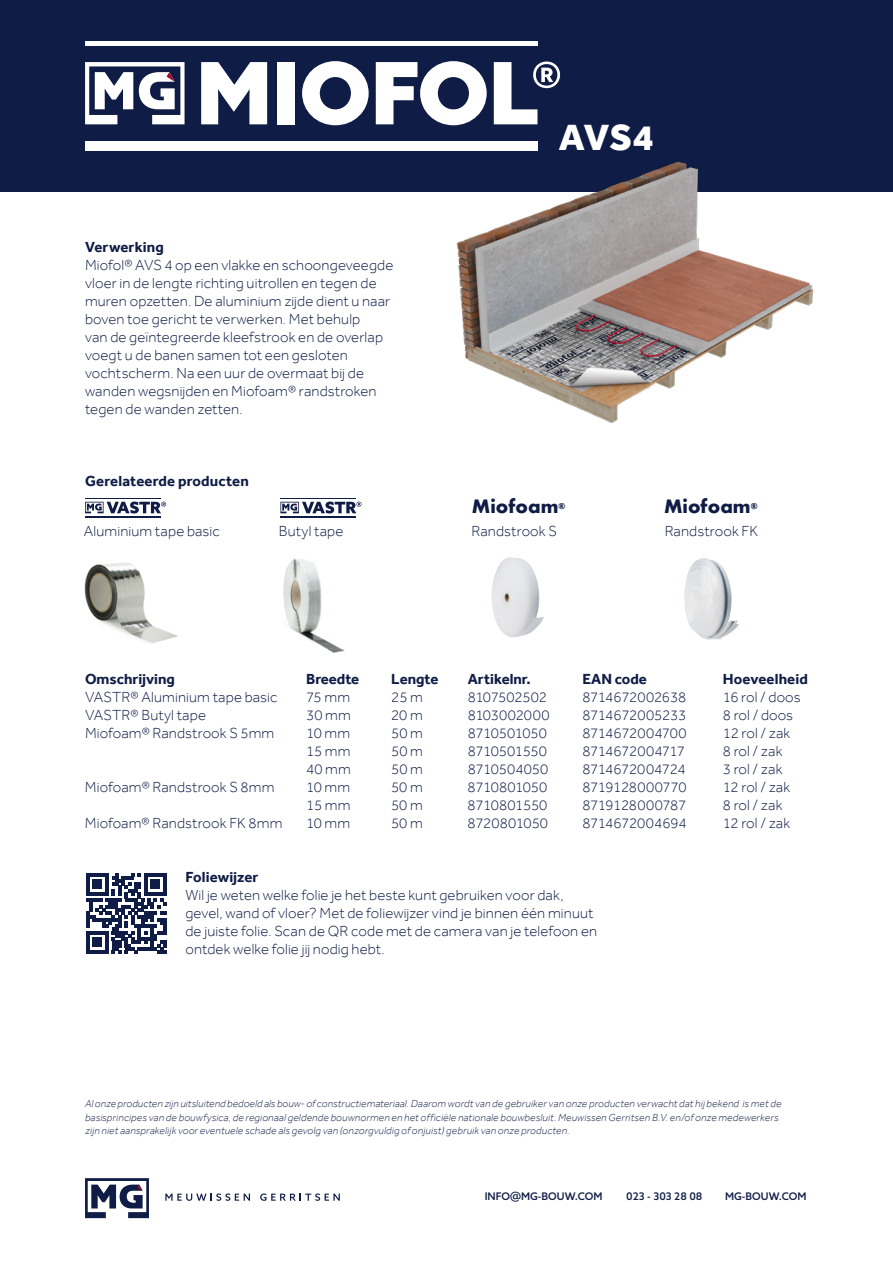
<style>
.page{position:relative;width:893px;height:1263px;background:#fff}
.page>*{position:absolute;margin:0;border:0;box-sizing:border-box;transform-origin:0 0}
.t1{font:800 37.5px "Effra";color:#fff}
.t2{font:700 17.85px "Futura";color:#0f1c45}
.t3{font:300 15px/18px "Effra";letter-spacing:.005em;color:#0f1c45}
.t4{font:700 15px "Effra";color:#0f1c45}
.t5{font:300 15px "Effra";letter-spacing:-.02em;color:#0f1c45}
.t6{font:300 15px "Effra";letter-spacing:-.025em;color:#0f1c45}
.t7{font:300 15px "Effra";letter-spacing:-.015em;color:#0f1c45}
.t8{font:italic 300 10.5px/13.5px "Effra";letter-spacing:.02em;color:#0f1c45}
.t9{font:500 10.5px "Azo Sans";color:#0f1c45}
.t10{font:700 7.8px "Futura";color:#0f1c45}
.s1{font-size:13.5px}
</style>
<div class="page">
<div style="left:0;top:0;width:893px;height:191px;background:#0f1c45"></div>
<img style="left:684px;top:558px;width:55px;height:82px">
<svg style="left:85px;top:501px;width:81px;height:12px"></svg>
<hr style="left:85px;top:516px;width:76px;height:2px;background:#0f1c45">
<hr style="left:85px;top:498px;width:76px;height:1px;background:#0f1c45">
<svg style="left:201px;top:62px;width:66px;height:62px"></svg>
<div style="left:277px;top:62px;width:18px;height:62px;background:#fff"></div>
<svg style="left:302px;top:61px;width:67px;height:64px"></svg>
<svg style="left:376px;top:61px;width:111px;height:64px"></svg>
<svg style="left:494px;top:62px;width:66px;height:62px"></svg>
<div style="left:85px;top:141px;width:452px;height:9px;background:#fff"></div>
<hr style="left:85px;top:41px;width:452px;height:4px;background:#fff">
<svg style="left:85px;top:62px;width:100px;height:62px"></svg>
<svg style="left:86px;top:873px;width:81px;height:81px"></svg>
<hr style="left:86px;top:950px;width:23px;height:4px;background:#0f1c45">
<div style="left:92px;top:937px;width:10px;height:10px;background:#0f1c45"></div>
<img style="left:491px;top:557px;width:53px;height:81px">
<svg style="left:280px;top:502px;width:82px;height:11px"></svg>
<hr style="left:280px;top:516px;width:76px;height:2px;background:#0f1c45">
<hr style="left:280px;top:498px;width:76px;height:1px;background:#0f1c45">
<img style="left:283px;top:558px;width:62px;height:95px">
<img style="left:84px;top:562px;width:94px;height:81px">
<img style="left:441px;top:161px;width:392px;height:262px">
<svg style="left:165px;top:1193px;width:85px;height:8px"></svg>
<svg style="left:260px;top:1193px;width:80px;height:8px"></svg>
<svg style="left:85px;top:1178px;width:64px;height:40px"></svg>
<p class="t4" style="left:85px;top:238px;width:80px">Verwerking</p>
<p class="t3" style="left:85px;top:256px;width:310px">Miofol® AVS 4 op een vlakke en schoongeveegde vloer in de lengte richting uitrollen en tegen de muren opzetten. De aluminium zijde dient u naar boven toe gericht te verwerken. Met behulp<br>van de geïntegreerde kleefstrook en de overlap voegt u de banen samen tot een gesloten vochtscherm. Na een uur de overmaat bij de wanden wegsnijden en Miofoam® randstroken tegen de wanden zetten.</p>
<h1 class="t1" style="left:559px;top:115px;width:97px">AVS4</h1>
<p class="t4" style="left:85px;top:472px;width:165px">Gerelateerde producten</p>
<p class="t3" style="left:84px;top:521px;width:138px">Aluminium tape basic</p>
<p class="t3" style="left:472px;top:522px;width:87px">Randstrook S</p>
<p class="t3" style="left:665px;top:521px;width:95px">Randstrook FK</p>
<p class="t2" style="left:472px;top:494px;width:88px">Miofoam</p>
<p class="t10" style="left:558px;top:501px;width:9px">®</p>
<p class="t2" style="left:664px;top:494px;width:88px">Miofoam</p>
<p class="t10" style="left:750px;top:501px;width:9px">®</p>
<p class="t3" style="left:279px;top:521px;width:66px">Butyl tape</p>
<p class="t4" style="left:85px;top:670px;width:91px">Omschrijving</p>
<p class="t4" style="left:306px;top:670px;width:55px">Breedte</p>
<p class="t4" style="left:391px;top:670px;width:49px">Lengte</p>
<p class="t4" style="left:468px;top:670px;width:64px">Artikelnr.</p>
<p class="t4" style="left:583px;top:670px;width:66px">EAN code</p>
<p class="t4" style="left:723px;top:670px;width:87px">Hoeveelheid</p>
<p class="t3" style="left:85px;top:688px;width:194px">VASTR® Aluminium tape basic</p>
<p class="t3" style="left:306px;top:688px;width:45px">75 mm</p>
<p class="t3" style="left:391px;top:688px;width:33px">25 m</p>
<p class="t3" style="left:468px;top:688px;width:81px">8107502502</p>
<p class="t7" style="left:582px;top:688px;width:105px">8714672002638</p>
<p class="t3" style="left:723px;top:688px;width:79px">16 rol / doos</p>
<p class="t3" style="left:85px;top:706px;width:123px">VASTR® Butyl tape</p>
<p class="t3" style="left:306px;top:706px;width:46px">30 mm</p>
<p class="t3" style="left:391px;top:706px;width:33px">20 m</p>
<p class="t3" style="left:468px;top:706px;width:83px">8103002000</p>
<p class="t5" style="left:582px;top:706px;width:105px">8714672005233</p>
<p class="t3" style="left:723px;top:706px;width:72px">8 rol / doos</p>
<p class="t3" style="left:85px;top:724px;width:191px">Miofoam® Randstrook S 5mm</p>
<p class="t3" style="left:306px;top:724px;width:46px">10 mm</p>
<p class="t3" style="left:391px;top:724px;width:33px">50 m</p>
<p class="t6" style="left:468px;top:724px;width:81px">8710501050</p>
<p class="t5" style="left:582px;top:724px;width:106px">8714672004700</p>
<p class="t3" style="left:723px;top:724px;width:69px">12 rol / zak</p>
<p class="t3" style="left:306px;top:742px;width:46px">15 mm</p>
<p class="t3" style="left:391px;top:742px;width:33px">50 m</p>
<p class="t5" style="left:468px;top:742px;width:81px">8710501550</p>
<p class="t5" style="left:582px;top:742px;width:104px">8714672004717</p>
<p class="t3" style="left:723px;top:742px;width:61px">8 rol / zak</p>
<p class="t3" style="left:306px;top:760px;width:46px">40 mm</p>
<p class="t3" style="left:391px;top:760px;width:33px">50 m</p>
<p class="t3" style="left:468px;top:760px;width:82px">8710504050</p>
<p class="t5" style="left:582px;top:760px;width:105px">8714672004724</p>
<p class="t3" style="left:723px;top:760px;width:61px">3 rol / zak</p>
<p class="t3" style="left:85px;top:778px;width:191px">Miofoam® Randstrook S 8mm</p>
<p class="t3" style="left:306px;top:778px;width:46px">10 mm</p>
<p class="t3" style="left:391px;top:778px;width:33px">50 m</p>
<p class="t6" style="left:468px;top:778px;width:81px">8710801050</p>
<p class="t6" style="left:582px;top:778px;width:106px">8719128000770</p>
<p class="t3" style="left:723px;top:778px;width:69px">12 rol / zak</p>
<p class="t3" style="left:306px;top:796px;width:46px">15 mm</p>
<p class="t3" style="left:391px;top:796px;width:33px">50 m</p>
<p class="t5" style="left:468px;top:796px;width:81px">8710801550</p>
<p class="t6" style="left:582px;top:796px;width:105px">8719128000787</p>
<p class="t3" style="left:723px;top:796px;width:61px">8 rol / zak</p>
<p class="t3" style="left:85px;top:814px;width:199px">Miofoam® Randstrook FK 8mm</p>
<p class="t3" style="left:306px;top:814px;width:46px">10 mm</p>
<p class="t3" style="left:391px;top:814px;width:33px">50 m</p>
<p class="t3" style="left:468px;top:814px;width:82px">8720801050</p>
<p class="t7" style="left:582px;top:814px;width:106px">8714672004694</p>
<p class="t3" style="left:723px;top:814px;width:69px">12 rol / zak</p>
<p class="t4" style="left:185px;top:868px;width:75px">Foliewijzer</p>
<p class="t3" style="left:185px;top:886px;width:413px">Wil je weten welke folie je het beste kunt gebruiken voor dak, gevel, wand of vloer? Met de foliewijzer vind je binnen één minuut de juiste folie. Scan de QR code met de camera van je telefoon en ontdek welke folie jij nodig hebt.</p>
<p class="t8" style="left:85px;top:1097px;width:698px">Al onze producten zijn uitsluitend bedoeld als bouw- of constructiemateriaal. Daarom wordt van de gebruiker van onze producten verwacht dat hij bekend is met de basisprincipes van de bouwfysica, de regionaal geldende bouwnormen en het officiële nationale bouwbesluit. MeuwissenGerritsen B.V. en/of onze medewerkers zijn niet aansprakelijk voor eventuele schade als gevolg van (onzorgvuldig of onjuist) gebruik van onze producten.</p>
<p class="t9" style="left:485px;top:1190px;width:119px">INFO<span class="s1">@</span>MG-BOUW.COM</p>
<p class="t9" style="left:626px;top:1190px;width:78px">023 - 303 28 08</p>
<p class="t9" style="left:725px;top:1190px;width:83px">MG-BOUW.COM</p>
</div>
